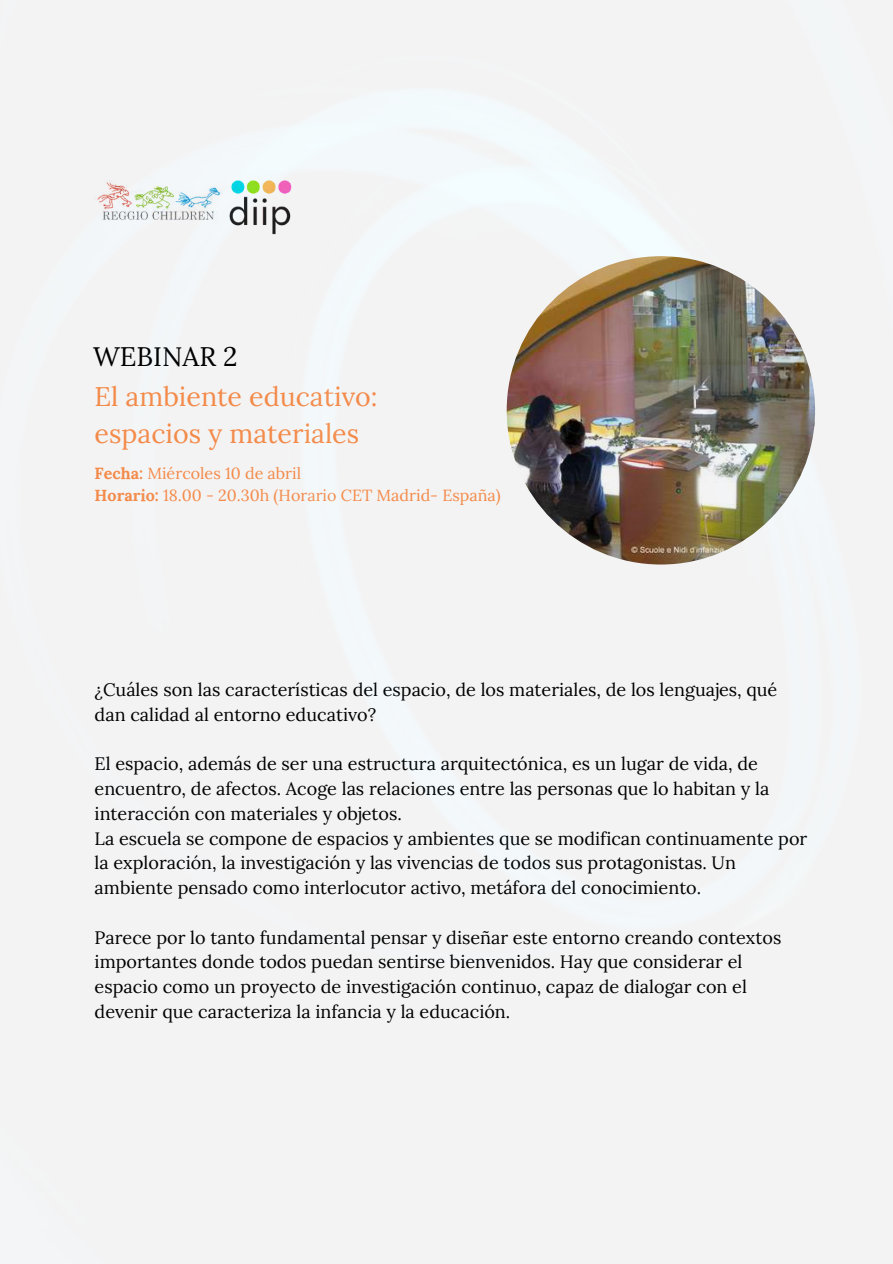
<style>
.page{position:relative;width:893px;height:1264px;background:#fff}
.page>*{position:absolute;margin:0;border:0;box-sizing:border-box;transform-origin:0 0}
.t1{font:26.7px/36.6px "Lora";color:#ff914d}
.t2{font:26.7px "Lora";color:#000}
.t3{font:18px/24.8px "Lora";color:#000}
.t4{font:16.05px/22px "Lora";color:#ff914d}
.s1{font-weight:700}
</style>
<div class="page">
<img style="left:0;top:0;width:892px;height:1263px">
<h1 class="t2" style="left:93px;top:339px;width:146px">WEBINAR 2</h1>
<h1 class="t1" style="left:95px;top:378px;width:284px">El ambiente educativo: espacios y materiales</h1>
<p class="t4" style="left:95px;top:462px;width:407px"><span class="s1">Fecha:</span> Miércoles 10 de abril<br><span class="s1">Horario:</span> 18.00 - 20.30h (Horario CET Madrid- España)</p>
<p class="t3" style="left:95px;top:677px;width:684px">¿Cuáles son las características del espacio, de los materiales, de los lenguajes, qué dan calidad al entorno educativo?</p>
<p class="t3" style="left:95px;top:751px;width:714px">El espacio, además de ser una estructura arquitectónica, es un lugar de vida, de encuentro, de afectos. Acoge las relaciones entre las personas que lo habitan y la interacción con materiales y objetos.<br>La escuela se compone de espacios y ambientes que se modifican continuamente por la exploración, la investigación y las vivencias de todos sus protagonistas. Un ambiente pensado como interlocutor activo, metáfora del conocimiento.</p>
<p class="t3" style="left:95px;top:924px;width:688px">Parece por lo tanto fundamental pensar y diseñar este entorno creando contextos importantes donde todos puedan sentirse bienvenidos. Hay que considerar el espacio como un proyecto de investigación continuo, capaz de dialogar con el devenir que caracteriza la infancia y la educación.</p>
</div>
